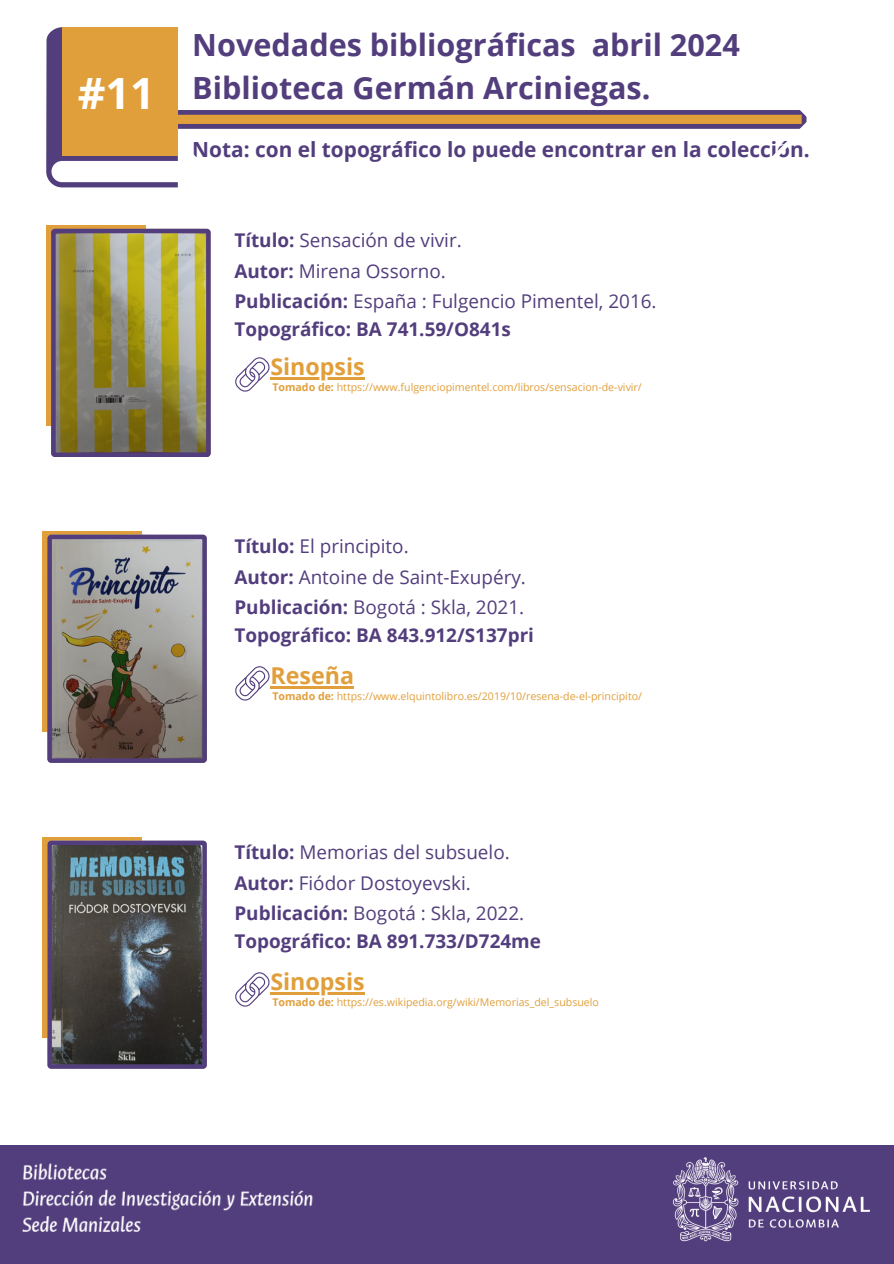
<style>
.page{position:relative;width:894px;height:1264px;background:#fff}
.page>*{position:absolute;margin:0;border:0;box-sizing:border-box;transform-origin:0 0}
.t1{font:700 43.05px "Open Sans";color:#fff}
.t2{font:700 30.6px "Open Sans";color:#533e7d}
.t3{font:700 23.25px "Open Sans";color:#e19f3b}
.t4{font:700 20.85px "Open Sans";color:#533e7d}
.t5{font:18.9px/30.3px "Open Sans";color:#533e7d}
.t6{font:700 18.9px "Open Sans";color:#533e7d}
.t7{font:10.65px "Open Sans";color:#e19f3b}
.s1{font-weight:700}
</style>
<div class="page">
<svg style="left:152px;top:110px;width:655px;height:341px"></svg>
<svg style="left:46px;top:27px;width:132px;height:160px"></svg>
<div style="left:62px;top:27px;width:116px;height:129px;background:#e19f3b"></div>
<div style="left:46px;top:225px;width:99px;height:201px;background:#e19f3b"></div>
<svg style="left:51px;top:229px;width:159px;height:228px;background:#918958"></svg>
<div style="left:0;top:1144px;width:893px;height:119px;background:#533e7d"></div>
<img style="left:652px;top:1144px;width:238px;height:98px">
<img style="left:22px;top:1163px;width:291px;height:69px">
<div style="left:42px;top:531px;width:99px;height:201px;background:#e19f3b"></div>
<svg style="left:47px;top:534px;width:160px;height:228px;background:#867f7e"></svg>
<div style="left:42px;top:837px;width:99px;height:200px;background:#e19f3b"></div>
<svg style="left:47px;top:840px;width:160px;height:228px;background:#494c51"></svg>
<svg style="left:235px;top:666px;width:35px;height:35px"></svg>
<hr style="left:270px;top:686px;width:84px;height:2px;background:#e19f3b">
<svg style="left:234px;top:357px;width:36px;height:35px"></svg>
<hr style="left:270px;top:377px;width:95px;height:2px;background:#e19f3b">
<svg style="left:235px;top:972px;width:35px;height:35px"></svg>
<hr style="left:270px;top:992px;width:95px;height:2px;background:#e19f3b">
<p class="t2" style="left:192px;top:24px;width:548px">Novedades bibliográficas abril 2024</p>
<h1 class="t1" style="left:78px;top:63px;width:78px">#11</h1>
<p class="t2" style="left:192px;top:66px;width:459px">Biblioteca Germán Arciniegas.</p>
<p class="t4" style="left:192px;top:135px;width:618px">Nota: con el topográfico lo puede encontrar en la colección.</p>
<h4 class="t5" style="left:234px;top:225px;width:423px"><span class="s1">Título:</span> Sensación de vivir.<br><span class="s1">Autor:</span> Mirena Ossorno.<br><span class="s1">Publicación:</span> España : Fulgencio Pimentel, 2016.</h4>
<h4 class="t6" style="left:234px;top:316px;width:278px">Topográfico: BA 741.59/O841s</h4>
<h3 class="t3" style="left:270px;top:350px;width:96px">Sinopsis</h3>
<p class="t7" style="left:272px;top:379px;width:371px"><span class="s1">Tomado de:</span> https://www.fulgenciopimentel.com/libros/sensacion-de-vivir/</p>
<p class="t5" style="left:234px;top:531px;width:293px"><span class="s1">Título:</span> El principito.<br><span class="s1">Autor:</span> Antoine de Saint-Exupéry.<br><span class="s1">Publicación:</span> Bogotá : Skla, 2021.</p>
<p class="t6" style="left:234px;top:622px;width:301px">Topográfico: BA 843.912/S137pri</p>
<h5 class="t3" style="left:270px;top:659px;width:85px">Reseña</h5>
<p class="t7" style="left:272px;top:688px;width:371px"><span class="s1">Tomado de:</span> https://www.elquintolibro.es/2019/10/resena-de-el-principito/</p>
<p class="t5" style="left:234px;top:836px;width:291px"><span class="s1">Título:</span> Memorias del subsuelo.<br><span class="s1">Autor:</span> Fiódor Dostoyevski.<br><span class="s1">Publicación:</span> Bogotá : Skla, 2022.</p>
<p class="t6" style="left:234px;top:928px;width:308px">Topográfico: BA 891.733/D724me</p>
<p class="t3" style="left:270px;top:965px;width:96px">Sinopsis</p>
<h5 class="t7" style="left:272px;top:994px;width:328px"><span class="s1">Tomado de:</span> https://es.wikipedia.org/wiki/Memorias_del_subsuelo</h5>
</div>
